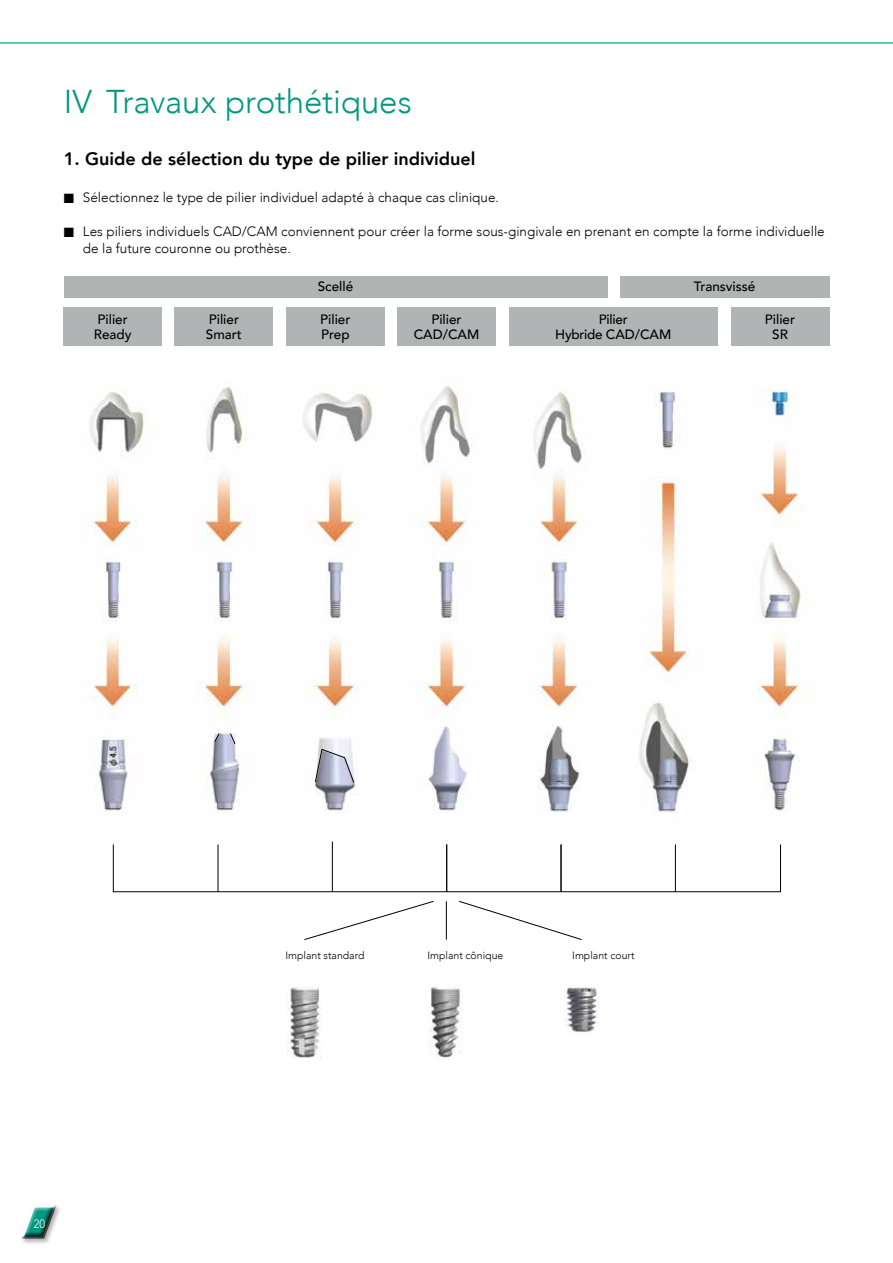
<style>
.page{position:relative;width:893px;height:1263px;background:#fff}
.page>*{position:absolute;margin:0;border:0;box-sizing:border-box;transform-origin:0 0}
.t1{font:300 33px "Avenir";letter-spacing:-.005em;color:#009880}
.t2{font:800 18px "Avenir";color:#000}
.t3{font:300 13.5px/16.5px "Avenir";color:#000}
.t4{font:500 13.5px/15px "Avenir";color:#000}
.t5{font:500 13.5px/15px "Avenir";letter-spacing:-.02em;color:#000;text-align:center}
.t6{font:300 12px "Avenir LT Std";color:#fff;scale:.9 1}
.t7{font:300 10.5px "Avenir";color:#000}
</style>
<div class="page">
<svg style="left:0;top:42px;width:893px;height:2px;background:#6fc4b7"></svg>
<div style="left:20px;top:1204px;width:43px;height:41px;background:#000;opacity:.3"></div>
<svg style="left:20px;top:1204px;width:42px;height:35px"></svg>
<img style="left:757px;top:390px;width:51px;height:421px">
<img style="left:90px;top:392px;width:55px;height:456px">
<img style="left:419px;top:386px;width:54px;height:462px">
<img style="left:303px;top:393px;width:70px;height:455px">
<svg style="left:315px;top:749px;width:39px;height:34px"></svg>
<img style="left:198px;top:387px;width:49px;height:461px">
<svg style="left:214px;top:733px;width:6px;height:9px"></svg>
<svg style="left:230px;top:733px;width:5px;height:11px"></svg>
<img style="left:646px;top:391px;width:43px;height:457px">
<img style="left:533px;top:390px;width:49px;height:458px">
<hr style="left:218px;top:844px;width:1px;height:48px;background:#000">
<hr style="left:332px;top:841px;width:1px;height:50px;background:#000">
<hr style="left:446px;top:901px;width:1px;height:38px;background:#000">
<svg style="left:304px;top:901px;width:130px;height:39px"></svg>
<svg style="left:459px;top:901px;width:123px;height:39px"></svg>
<hr style="left:675px;top:844px;width:1px;height:48px;background:#000">
<img style="left:288px;top:987px;width:34px;height:71px">
<img style="left:429px;top:985px;width:34px;height:74px">
<img style="left:566px;top:987px;width:33px;height:45px">
<img style="left:533px;top:709px;width:49px;height:111px">
<img style="left:639px;top:694px;width:51px;height:126px">
<hr style="left:446px;top:844px;width:1px;height:48px;background:#000">
<hr style="left:561px;top:844px;width:1px;height:48px;background:#000">
<div style="left:731px;top:307px;width:98px;height:39px;background:#b1b4b4"></div>
<div style="left:620px;top:276px;width:209px;height:21px;background:#b1b4b4"></div>
<div style="left:64px;top:276px;width:543px;height:21px;background:#b1b4b4"></div>
<div style="left:64px;top:307px;width:98px;height:39px;background:#b1b4b4"></div>
<div style="left:175px;top:307px;width:98px;height:39px;background:#b1b4b4"></div>
<div style="left:286px;top:307px;width:99px;height:39px;background:#b1b4b4"></div>
<div style="left:397px;top:307px;width:99px;height:39px;background:#b1b4b4"></div>
<div style="left:509px;top:307px;width:209px;height:39px;background:#b1b4b4"></div>
<h1 class="t1" style="left:64px;top:82px;width:349px">IV Travaux prothétiques</h1>
<h2 class="t2" style="left:64px;top:145px;width:413px">1. Guide de sélection du type de pilier individuel</h2>
<p class="t3" style="left:64px;top:190px;width:437px">■ Sélectionnez le type de pilier individuel adapté à chaque cas clinique.</p>
<p class="t3" style="left:83px;top:224px;width:743px;text-indent:-19px">■ Les piliers individuels CAD/CAM conviennent pour créer la forme sous-gingivale en prenant en compte la forme individuelle de la future couronne ou prothèse.</p>
<p class="t4" style="left:318px;top:278px;width:37px">Scellé</p>
<p class="t4" style="left:694px;top:278px;width:63px">Transvissé</p>
<p class="t4" style="left:94px;top:311px;width:39px">Pilier<br>Ready</p>
<p class="t4" style="left:206px;top:311px;width:38px">Pilier<br>Smart</p>
<p class="t4" style="left:320px;top:311px;width:32px">Pilier<br>Prep</p>
<p class="t4" style="left:414px;top:311px;width:67px;text-align:center">Pilier<br>CAD/CAM</p>
<p class="t5" style="left:555px;top:311px;width:118px">Pilier<br>Hybride CAD/CAM</p>
<p class="t4" style="left:765px;top:311px;width:32px;text-align:center">Pilier<br>SR</p>
<p class="t6" style="left:34px;top:1217px;width:14px">20</p>
<p class="t7" style="left:286px;top:949px;width:80px">Implant standard</p>
<p class="t7" style="left:427px;top:949px;width:77px">Implant cônique</p>
<p class="t7" style="left:572px;top:949px;width:64px">Implant court</p>
</div>
